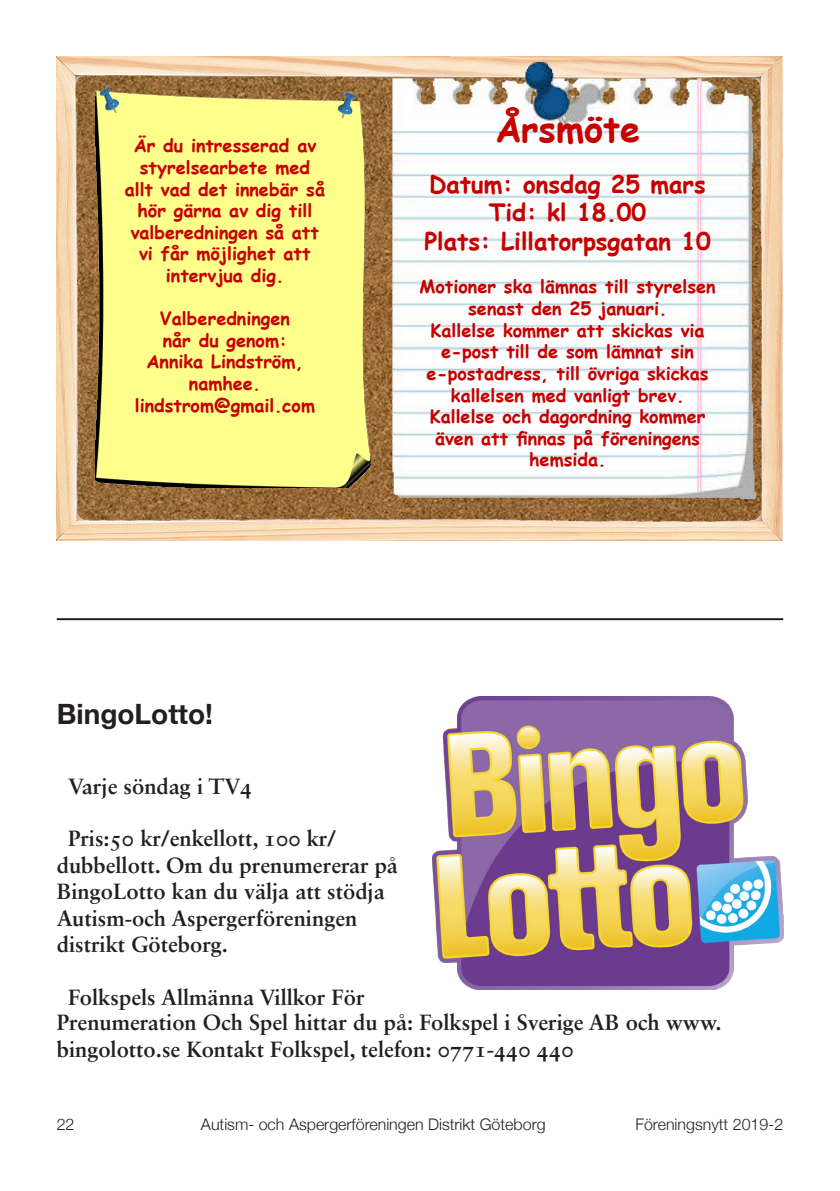
<style>
.page{position:relative;width:840px;height:1191px;background:#fff}
.page>*{position:absolute;margin:0;border:0;box-sizing:border-box;transform-origin:0 0}
.t1{font:700 36px "Comic Sans MS";color:#c70000}
.t2{font:700 28px "Helvetica Neue";color:#231f20}
.t3{font:700 24px/28.8px "Comic Sans MS";color:#c70000;text-align:center}
.t4{font:22px/26.4px "Sabon Bold Os F";color:#231f20}
.t5{font:700 18px/21.6px "Comic Sans MS";color:#c70000;text-align:center}
.t6{font:300 16px "Helvetica Neue";color:#231f20}
</style>
<div class="page">
<img style="left:57px;top:57px;width:725px;height:483px">
<img style="left:95px;top:88px;width:275px;height:399px">
<img style="left:391px;top:63px;width:365px;height:435px">
<img style="left:432px;top:696px;width:350px;height:293px">
<hr style="left:57px;top:618px;width:725px;height:2px;background:#231f20">
<p class="t5" style="left:125px;top:134px;width:202px">Är du intresserad av styrelsearbete med allt vad det innebär så hör gärna av dig till valberedningen så att vi får möjlighet att intervjua dig.</p>
<p class="t5" style="left:135px;top:307px;width:182px">Valberedningen<br>når du genom:<br>Annika Lindström, namhee. lindstrom@gmail.com</p>
<h2 class="t2" style="left:57px;top:696px;width:158px">BingoLotto!</h2>
<h1 class="t1" style="left:494px;top:103px;width:147px">Årsmöte</h1>
<h3 class="t3" style="left:424px;top:168px;width:287px">Datum: onsdag 25 mars<br>Tid: kl 18.00<br>Plats: Lillatorpsgatan 10</h3>
<p class="t5" style="left:419px;top:275px;width:297px">Motioner ska lämnas till styrelsen senast den 25 januari.<br>Kallelse kommer att skickas via e-post till de som lämnat sin e-postadress, till övriga skickas kallelsen med vanligt brev.<br>Kallelse och dagordning kommer även att finnas på föreningens hemsida.</p>
<p class="t4" style="left:68px;top:772px;width:186px">Varje söndag i TV4</p>
<p class="t4" style="left:57px;top:825px;width:342px;text-indent:11px">Pris:50 kr/enkellott, 100 kr/ dubbellott. Om du prenumererar på<br>BingoLotto kan du välja att stödja<br>Autism-och Aspergerföreningen distrikt Göteborg.</p>
<p class="t4" style="left:57px;top:983px;width:666px;line-height:25.8px;text-indent:11px">Folkspels Allmänna Villkor För<br>Prenumeration Och Spel hittar du på: Folkspel i Sverige AB och www. bingolotto.se Kontakt Folkspel, telefon: 0771-440 440</p>
<p class="t6" style="left:57px;top:1114px;width:19px">22</p>
<p class="t6" style="left:201px;top:1114px;width:346px">Autism- och Aspergerföreningen Distrikt Göteborg</p>
<p class="t6" style="left:635px;top:1114px;width:149px">Föreningsnytt 2019-2</p>
</div>
